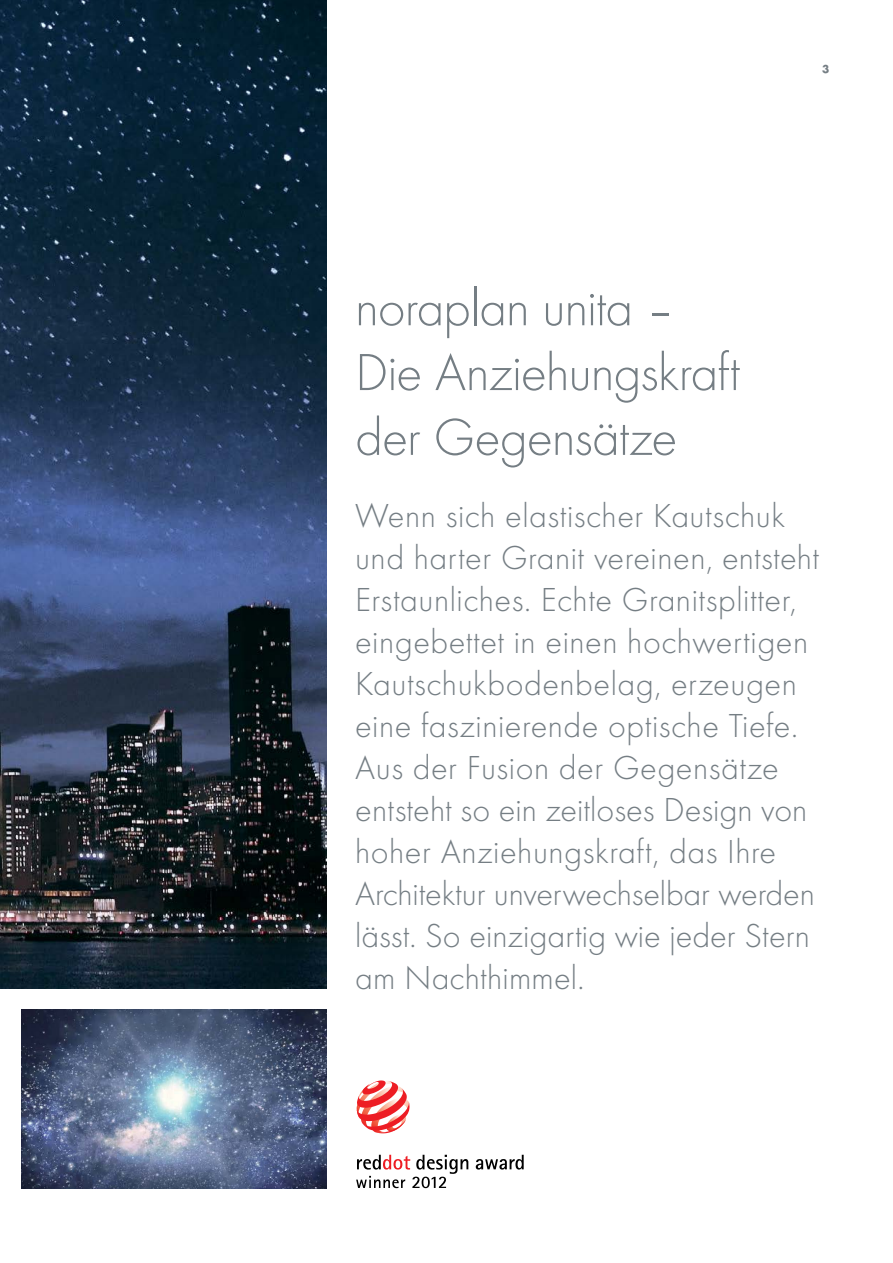
<style>
.page{position:relative;width:893px;height:1263px;background:#fff}
.page>*{position:absolute;margin:0;border:0;box-sizing:border-box;transform-origin:0 0}
.t1{font:300 54px/64.8px "Futura";letter-spacing:-.02em;color:#757e84}
.t2{font:300 34.5px/42px "Futura";letter-spacing:.015em;color:#757e84}
.t3{font:700 12px "Futura";color:#757e84}
</style>
<div class="page">
<svg style="left:476px;top:1155px;width:48px;height:14px"></svg>
<svg style="left:356px;top:1155px;width:112px;height:33px"></svg>
<svg style="left:357px;top:1080px;width:53px;height:53px"></svg>
<img style="left:21px;top:1010px;width:305px;height:178px">
<img style="left:0;top:0;width:326px;height:989px">
<p class="t3" style="left:822px;top:62px;width:9px">3</p>
<h1 class="t1" style="left:355px;top:275px;width:387px">noraplan unita –<br>Die Anziehungskraft der Gegensätze</h1>
<p class="t2" style="left:355px;top:494px;width:465px">Wenn sich elastischer Kautschuk und harter Granit vereinen, entsteht Erstaunliches. Echte Granitsplitter, eingebettet in einen hochwertigen Kautschukbodenbelag, erzeugen eine faszinierende optische Tiefe.<br>Aus der Fusion der Gegensätze entsteht so ein zeitloses Design von hoher Anziehungskraft, das Ihre Architektur unverwechselbar werden lässt. So einzigartig wie jeder Stern am Nachthimmel.</p>
</div>
